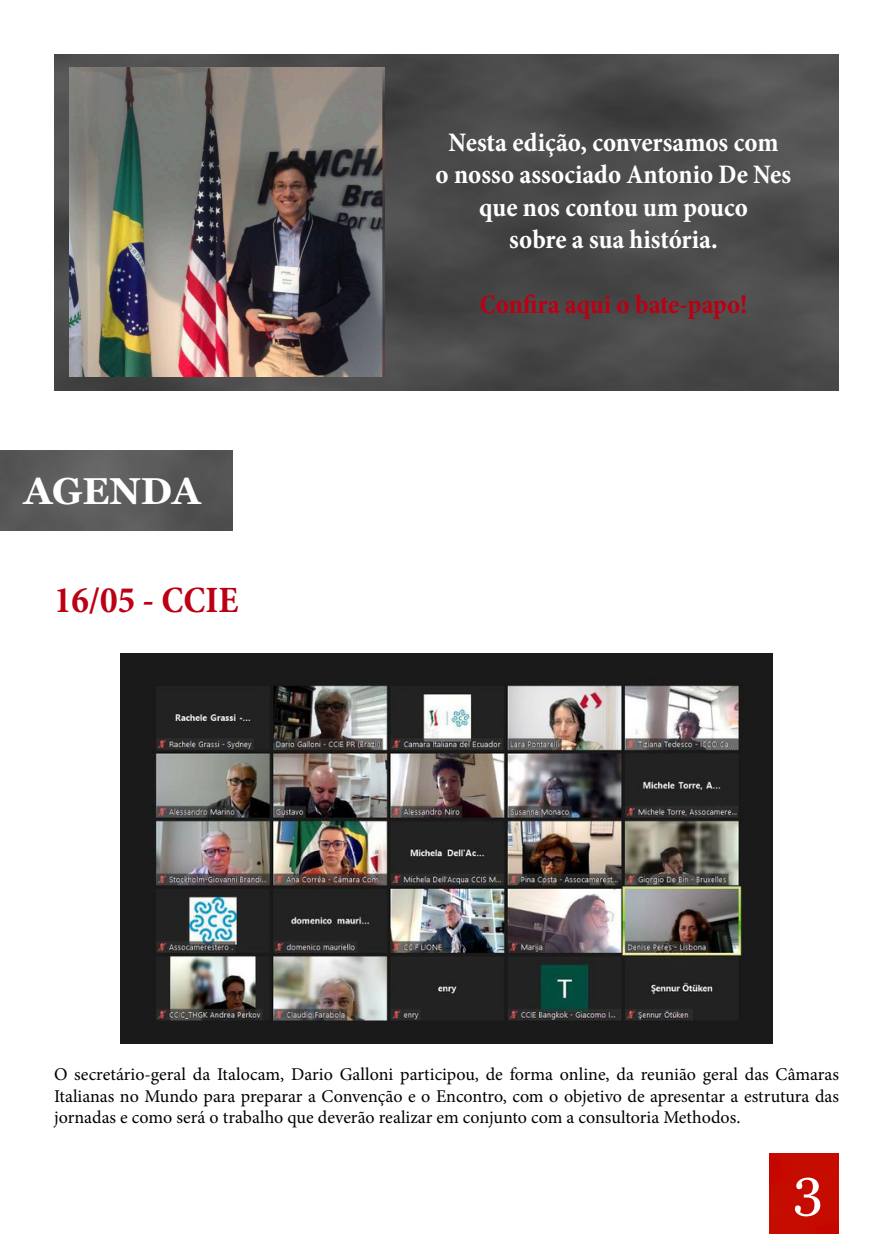
<style>
.page{position:relative;width:893px;height:1234px;background:#fff}
.page>*{position:absolute;margin:0;border:0;box-sizing:border-box;transform-origin:0 0}
.t1{font:54px "Vani";color:#fff}
.t2{font:700 condensed 37.5px "Minion Pro";color:#bc0013}
.t3{font:700 37.5px "Vani";color:#fff}
.t4{font:700 condensed 27px/32.4px "Minion Pro";color:#fff;text-align:center}
.t5{font:700 condensed 27px "Minion Pro";color:#bc0013}
.t6{font:18px/21.6px "Minion Pro";color:#000;text-align:justify}
</style>
<div class="page">
<div style="left:770px;top:1153px;width:69px;height:80px;background:#c60c00"></div>
<img style="left:0;top:450px;width:232px;height:81px">
<img style="left:54px;top:54px;width:785px;height:336px">
<img style="left:70px;top:67px;width:314px;height:309px">
<img style="left:120px;top:653px;width:653px;height:389px">
<p class="t4" style="left:436px;top:126px;width:357px">Nesta edição, conversamos com<br>o nosso associado Antonio De Nes</p>
<p class="t4" style="left:479px;top:190px;width:270px">que nos contou um pouco sobre a sua história.</p>
<p class="t3" style="left:24px;top:469px;width:178px">AGENDA</p>
<p class="t2" style="left:54px;top:573px;width:186px">16/05 - CCIE</p>
<p class="t5" style="left:480px;top:285px;width:269px">Confira aqui o bate-papo!</p>
<p class="t6" style="left:54px;top:1063px;width:786px">O secretário-geral da Italocam, Dario Galloni participou, de forma online, da reunião geral das Câmaras Italianas no Mundo para preparar a Convenção e o Encontro, com o objetivo de apresentar a estrutura das jornadas e como será o trabalho que deverão realizar em conjunto com a consultoria Methodos.</p>
<p class="t1" style="left:793px;top:1156px;width:31px">3</p>
</div>
